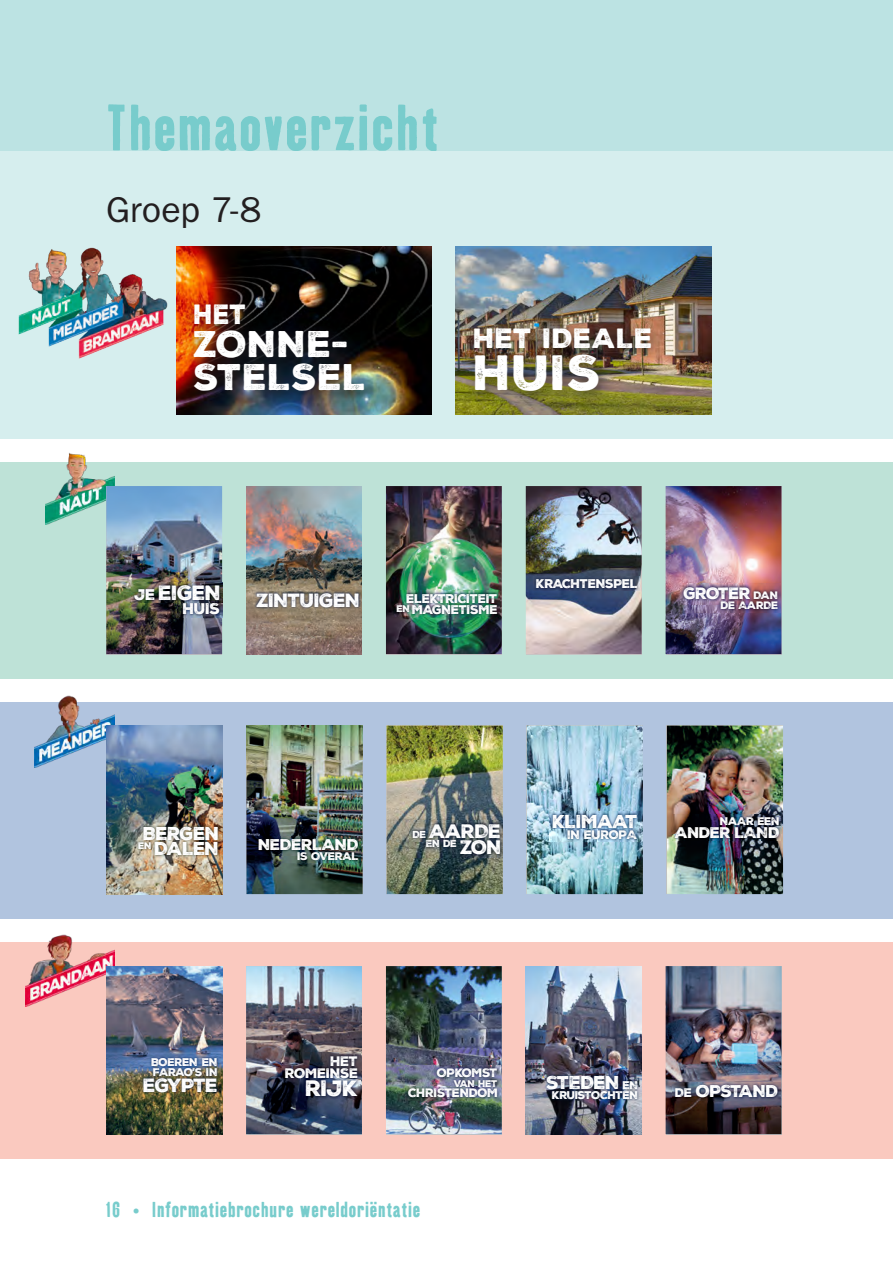
<style>
.page{position:relative;width:893px;height:1263px;background:#fff}
.page>*{position:absolute;margin:0;border:0;box-sizing:border-box;transform-origin:0 0}
.t1{font:63px "Kipp OT No One";letter-spacing:.04em;color:#78cccc}
.t2{font:48px "Nexa Rust Sans Black 01";color:#fff}
.t3{font:36px/33px "Nexa Rust Sans Black 01";color:#fff}
.t4{font:36px "ITC Franklin Gothic Std";color:#231f20}
.t5{font:27px "Nexa Rust Sans Black 01";color:#fff}
.t6{font:27px "Nexa Rust Sans Black 01";color:#fff;scale:.9 1}
.t7{font:21.6px "Nexa Rust Sans Black 01";color:#fff}
.t8{font:21px "Kipp OT No One";letter-spacing:.05em;color:#78cccc}
.t9{font:20.1px "Nexa Rust Sans Black 01";letter-spacing:-.055em;color:#fff}
.t10{font:18.9px "Nexa Rust Sans Black 01";color:#fff}
.t11{font:18.6px "Nexa Rust Sans Black 01";letter-spacing:-.05em;color:#fff}
.t12{font:18.15px "Nexa Rust Sans Black 01";letter-spacing:-.05em;color:#fff}
.t13{font:18px/15.3px "Nexa Rust Sans Black 01";letter-spacing:-.055em;color:#fff}
.t14{font:16.5px "Nexa Rust Sans Black 01";letter-spacing:-.065em;color:#fff}
.t15{font:15.9px "Nexa Rust Sans Black 01";letter-spacing:-.05em;color:#fff}
.t16{font:15.15px "Nexa Rust Sans Black 01";letter-spacing:-.05em;color:#fff}
.t17{font:15px "Nexa Rust Sans Black 01";letter-spacing:-.05em;color:#fff}
.t18{font:13.35px/12.1px "Nexa Rust Sans Black 01";letter-spacing:-.05em;color:#fff;text-align:right}
.t19{font:12.3px/11.1px "Nexa Rust Sans Black 01";letter-spacing:-.05em;color:#fff;text-align:right}
.t20{font:12px "Nexa Rust Sans Black 01";letter-spacing:-.055em;color:#fff}
.t21{font:11.85px "Nexa Rust Sans Black 01";letter-spacing:-.05em;color:#fff}
.t22{font:10.8px/10.1px "Nexa Rust Sans Black 01";letter-spacing:-.055em;color:#fff}
.t23{font:10.65px "Nexa Rust Sans Black 01";letter-spacing:-.055em;color:#fff}
.t24{font:10.5px "Nexa Rust Sans Black 01";color:#fff}
.t25{font:9.9px "Nexa Rust Sans Black 01";color:#fff}
.t26{font:9.45px "Nexa Rust Sans Black 01";letter-spacing:-.055em;color:#fff}
.s1{font-size:15px}
.s2{font-size:10.5px}
.s3{font-family:"Nexa Rust Sans Black 02"}
.s4{font-size:9.9px}
.s5{font-size:18.9px}
.s6{font-size:12.15px}
.s7{font-size:10.8px}
.s8{font-family:"Nexa Rust Sans Black 02";font-size:10.8px}
</style>
<div class="page">
<div style="left:0;top:150px;width:893px;height:288px;background:#d6eeee"></div>
<div style="left:0;top:0;width:893px;height:150px;background:#bce3e3"></div>
<div style="left:0;top:462px;width:893px;height:216px;background:#bee2d7"></div>
<div style="left:0;top:702px;width:893px;height:216px;background:#b1c4df"></div>
<div style="left:0;top:942px;width:893px;height:216px;background:#fac9bf"></div>
<img style="left:26px;top:935px;width:89px;height:71px">
<img style="left:45px;top:453px;width:70px;height:71px">
<img style="left:35px;top:695px;width:80px;height:72px">
<img style="left:106px;top:966px;width:116px;height:168px">
<div style="left:141px;top:1055px;width:79px;height:40px;background:#001547;opacity:.75"></div>
<img style="left:246px;top:966px;width:116px;height:168px">
<img style="left:282px;top:1053px;width:79px;height:47px">
<img style="left:386px;top:966px;width:116px;height:168px">
<img style="left:405px;top:1066px;width:95px;height:34px">
<img style="left:666px;top:966px;width:115px;height:168px">
<img style="left:672px;top:1082px;width:109px;height:19px">
<img style="left:526px;top:966px;width:116px;height:168px">
<div style="left:544px;top:1073px;width:96px;height:29px;background:#001c42;opacity:.75"></div>
<img style="left:106px;top:726px;width:116px;height:168px">
<div style="left:136px;top:823px;width:85px;height:35px;background:#26392c;opacity:.75"></div>
<img style="left:246px;top:726px;width:117px;height:168px">
<img style="left:256px;top:836px;width:105px;height:27px">
<img style="left:387px;top:726px;width:116px;height:168px">
<img style="left:410px;top:821px;width:93px;height:36px">
<img style="left:527px;top:726px;width:116px;height:168px">
<img style="left:550px;top:812px;width:90px;height:30px">
<img style="left:667px;top:726px;width:116px;height:168px">
<img style="left:672px;top:814px;width:110px;height:27px">
<img style="left:106px;top:486px;width:116px;height:168px">
<img style="left:132px;top:582px;width:90px;height:35px">
<img style="left:246px;top:486px;width:116px;height:168px">
<div style="left:254px;top:590px;width:107px;height:20px;background:#001547;opacity:.75"></div>
<img style="left:386px;top:486px;width:116px;height:168px">
<img style="left:394px;top:591px;width:106px;height:26px">
<img style="left:526px;top:486px;width:116px;height:168px">
<img style="left:534px;top:576px;width:106px;height:15px">
<img style="left:666px;top:486px;width:115px;height:168px">
<img style="left:680px;top:584px;width:100px;height:28px">
<img style="left:456px;top:246px;width:255px;height:168px">
<div style="left:463px;top:318px;width:205px;height:90px;background:#231f20;opacity:.75"></div>
<img style="left:176px;top:246px;width:256px;height:168px">
<div style="left:183px;top:294px;width:197px;height:114px;background:#231f20;opacity:.75"></div>
<img style="left:18px;top:247px;width:150px;height:112px">
<h1 class="t1" style="left:106px;top:89px;width:334px">Themaoverzicht</h1>
<h3 class="t4" style="left:106px;top:189px;width:156px">Groep 7-8</h3>
<p class="t6" style="left:193px;top:296px;width:61px">HET</p>
<h3 class="t3" style="left:193px;top:328px;width:175px">ZONNE-<br>STELSEL</h3>
<p class="t5" style="left:473px;top:320px;width:181px">HET IDEALE</p>
<h2 class="t2" style="left:473px;top:340px;width:130px">HUIS</h2>
<p class="t9" style="left:135px;top:579px;width:88px"><span class="s1">JE</span> EIGEN</p>
<p class="t17" style="left:182px;top:599px;width:39px">HUIS</p>
<p class="t11" style="left:256px;top:587px;width:106px">ZINTUIGEN</p>
<p class="t19" style="left:397px;top:593px;width:103px">ELEKTRICITEIT<br><sup>EN</sup> MAGNETISME</p>
<p class="t19" style="left:536px;top:578px;width:103px">KRACHTENSPEL</p>
<p class="t15" style="left:683px;top:582px;width:96px">GROTER <span class="s2">DAN</span></p>
<p class="t24" style="left:721px;top:598px;width:59px">DE <span class="s3">A</span>AR<span class="s3">D</span>E</p>
<p class="t13" style="left:138px;top:825px;width:83px">BERGEN<br><sup>EN</sup> DALEN</p>
<p class="t16" style="left:258px;top:834px;width:102px">NEDERLAND</p>
<p class="t23" style="left:297px;top:849px;width:63px">IS OVERAL</p>
<p class="t10" style="left:412px;top:818px;width:91px"><span class="s4">DE</span> AAR<span class="s3">D</span>E</p>
<p class="t25" style="left:426px;top:837px;width:78px"><span class="s3">E</span>N DE <span class="s5">ZON</span></p>
<p class="t12" style="left:552px;top:809px;width:87px">KLIMAAT</p>
<p class="t20" style="left:567px;top:826px;width:72px">IN EUROP<span class="s3">A</span></p>
<p class="t23" style="left:720px;top:814px;width:61px">NAAR EE<span class="s3">n</span></p>
<p class="t17" style="left:675px;top:822px;width:106px">ANDER L<span class="s3">AN</span>D</p>
<p class="t22" style="left:151px;top:1057px;width:68px">BOEREN EN<br>FARAO’S IN</p>
<p class="t11" style="left:143px;top:1072px;width:77px">EGYPTE</p>
<p class="t18" style="left:285px;top:1055px;width:75px">HET<br>ROMEINSE</p>
<p class="t7" style="left:305px;top:1074px;width:55px">RIJK</p>
<p class="t21" style="left:437px;top:1065px;width:62px">OPKOMST</p>
<p class="t26" style="left:454px;top:1077px;width:46px">VAN HET</p>
<p class="t21" style="left:408px;top:1085px;width:92px">CHRISTENDOM</p>
<p class="t14" style="left:675px;top:1080px;width:105px"><span class="s6">DE</span> OPSTAND</p>
<p class="t13" style="left:546px;top:1075px;width:94px">ST<span class="s3">E</span>DEN <span class="s7">E</span><span class="s8">N</span></p>
<p class="t22" style="left:552px;top:1090px;width:88px">KRUISTOCHTEN</p>
<p class="t8" style="left:106px;top:1196px;width:315px">16 • lnformatiebrochure wereldoriëntatie</p>
</div>
